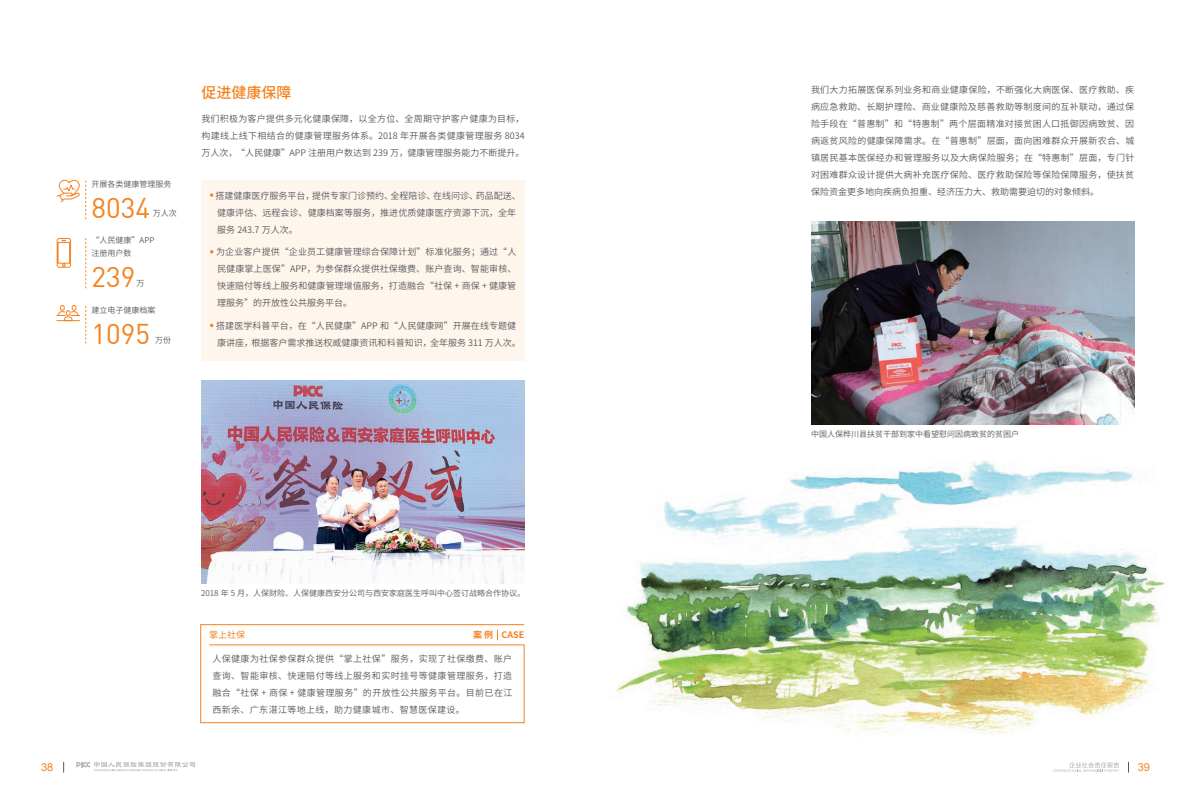
<style>
.page{position:relative;width:1191px;height:808px;background:#fff}
.page>*{position:absolute;margin:0;border:0;box-sizing:border-box;transform-origin:0 0}
.t1{font:28px "DIN";color:#f58220}
.t2{font:500 15px "Source Han Sans CN";color:#f58220}
.t3{font:11px "Arial";color:#f58220}
.t4{font:9px/17px "Source Han Sans CN";letter-spacing:.005em;color:#57585a;text-align:justify}
.t5{font:700 9px "Source Han Sans CN";color:#f58220}
.t6{font:9px "Source Han Sans CN";color:#f58220}
.t7{font:8px/13px "Source Han Sans CN";color:#57585a}
</style>
<div class="page">
<div style="left:201px;top:180px;width:324px;height:180px;background:#fef5ed"></div>
<svg style="left:56px;top:180px;width:30px;height:39px"></svg>
<svg style="left:56px;top:305px;width:30px;height:38px"></svg>
<svg style="left:85px;top:238px;width:1px;height:50px"></svg>
<svg style="left:57px;top:238px;width:14px;height:30px"></svg>
<svg style="left:210px;top:193px;width:3px;height:4px"></svg>
<svg style="left:200px;top:624px;width:325px;height:99px"></svg>
<img style="left:201px;top:381px;width:323px;height:202px">
<img style="left:811px;top:222px;width:323px;height:203px">
<img style="left:616px;top:460px;width:549px;height:275px">
<svg style="left:1053px;top:762px;width:66px;height:10px"></svg>
<svg style="left:76px;top:762px;width:119px;height:9px"></svg>
<p class="t7" style="left:92px;top:178px;width:81px">开展各类健康管理服务</p>
<p class="t1" style="left:92px;top:190px;width:60px">8034</p>
<p class="t7" style="left:153px;top:207px;width:25px">万人次</p>
<p class="t7" style="left:92px;top:234px;width:64px">“人民健康”APP注册用户数</p>
<p class="t1" style="left:92px;top:259px;width:45px">239</p>
<p class="t7" style="left:137px;top:276px;width:9px">万</p>
<p class="t7" style="left:92px;top:304px;width:65px">建立电子健康档案</p>
<p class="t1" style="left:92px;top:316px;width:60px">1095</p>
<p class="t7" style="left:155px;top:333px;width:17px">万份</p>
<p class="t2" style="left:201px;top:84px;width:91px">促进健康保障</p>
<p class="t4" style="left:201px;top:111px;width:325px">我们积极为客户提供多元化健康保障，以全方位、全周期守护客户健康为目标，构建线上线下相结合的健康管理服务体系。2018 年开展各类健康管理服务 8034万人次，“人民健康”APP 注册用户数达到 239 万，健康管理服务能力不断提升。</p>
<p class="t4" style="left:215px;top:187px;width:307px;text-align:left">搭建健康医疗服务平台，提供专家门诊预约、全程陪诊、在线问诊、药品配送、健康评估、远程会诊、健康档案等服务，推进优质健康医疗资源下沉，全年服务 243.7 万人次。</p>
<p class="t4" style="left:216px;top:244px;width:302px">为企业客户提供“企业员工健康管理综合保障计划”标准化服务；通过“人民健康掌上医保”APP，为参保群众提供社保缴费、账户查询、智能审核、快速赔付等线上服务和健康管理增值服务，打造融合“社保 + 商保 + 健康管理服务”的开放性公共服务平台。</p>
<p class="t4" style="left:216px;top:317px;width:306px">搭建医学科普平台，在“人民健康”APP 和“人民健康网”开展在线专题健康讲座，根据客户需求推送权威健康资讯和科普知识，全年服务 311 万人次。</p>
<p class="t7" style="left:201px;top:587px;width:325px">2018 年 5 月，人保财险、人保健康西安分公司与西安家庭医生呼叫中心签订战略合作协议。</p>
<p class="t6" style="left:209px;top:630px;width:37px">掌上社保</p>
<p class="t5" style="left:473px;top:630px;width:53px">案 例 CASE</p>
<p class="t4" style="left:212px;top:650px;width:301px">人保健康为社保参保群众提供“掌上社保”服务，实现了社保缴费、账户查询、智能审核、快速赔付等线上服务和实时挂号等健康管理服务，打造融合“社保 + 商保 + 健康管理服务”的开放性公共服务平台。目前已在江西新余、广东湛江等地上线，助力健康城市、智慧医保建设。</p>
<p class="t4" style="left:811px;top:81px;width:325px">我们大力拓展医保系列业务和商业健康保险，不断强化大病医保、医疗救助、疾病应急救助、长期护理险、商业健康险及慈善救助等制度间的互补联动，通过保险手段在“普惠制”和“特惠制”两个层面精准对接贫困人口抵御因病致贫、因病返贫风险的健康保障需求。在“普惠制”层面，面向困难群众开展新农合、城镇居民基本医保经办和管理服务以及大病保险服务；在“特惠制”层面，专门针对困难群众设计提供大病补充医疗保险、医疗救助保险等保险保障服务，使扶贫保险资金更多地向疾病负担重、经济压力大、救助需要迫切的对象倾斜。</p>
<p class="t7" style="left:811px;top:428px;width:209px">中国人保桦川县扶贫干部到家中看望慰问因病致贫的贫困户</p>
<p class="t3" style="left:41px;top:759px;width:14px">38</p>
<p class="t3" style="left:1137px;top:759px;width:14px">39</p>
</div>
